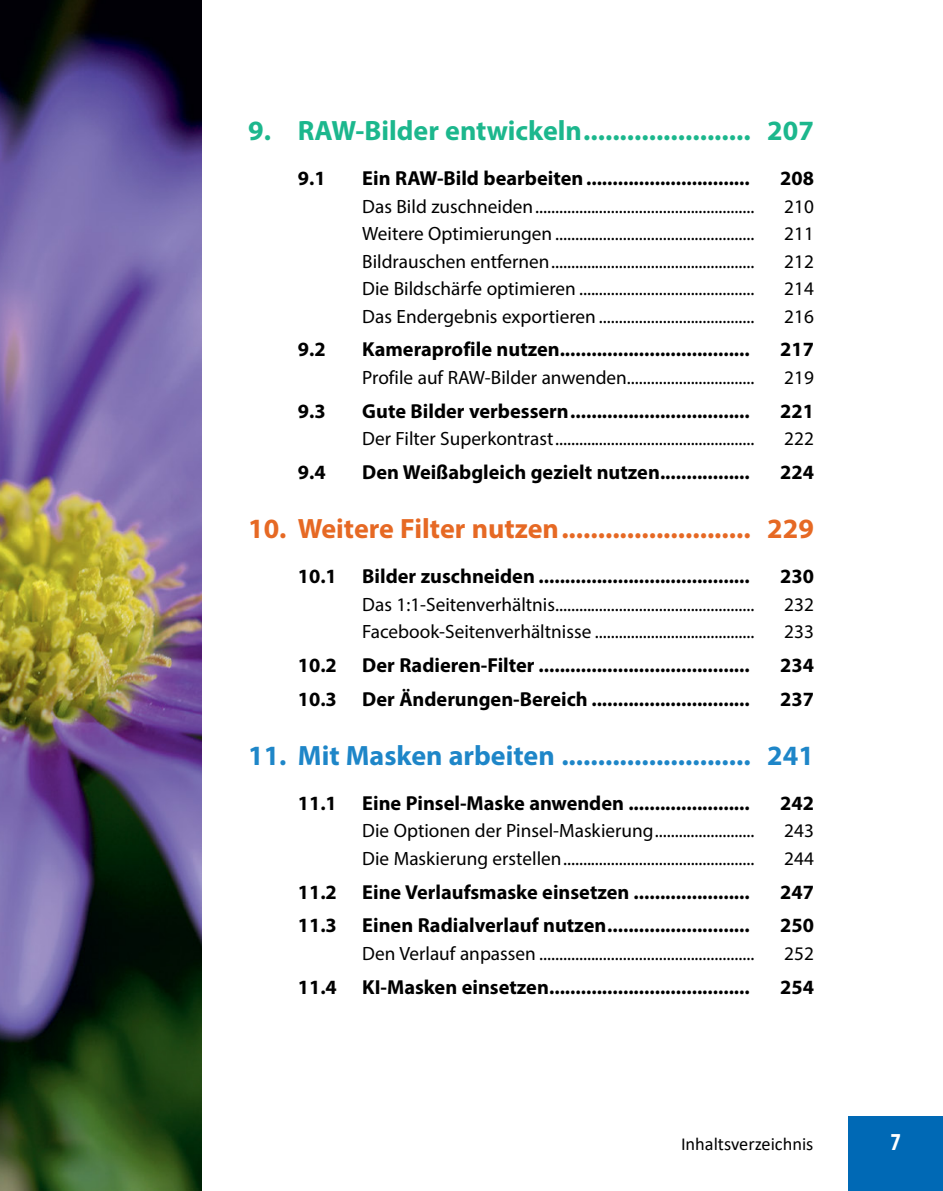
<style>
.page{position:relative;width:943px;height:1191px;background:#fff}
.page>*{position:absolute;margin:0;border:0;box-sizing:border-box;transform-origin:0 0}
.t1{font:700 28px "Myriad Pro";color:#e66924}
.t2{font:700 28px "Myriad Pro";color:#1e86c8}
.t3{font:700 28px "Myriad Pro";color:#1cb78d}
.t4{font:700 condensed 24.5px "Myriad Pro";color:#fff}
.t5{font:700 20.3px "Myriad Pro";color:#000}
.t6{font:19.25px "Myriad Pro";color:#000}
.t7{font:18.38px "Calibri";color:#000}
</style>
<div class="page">
<div style="left:848px;top:1116px;width:95px;height:75px;background:#0069b5"></div>
<img style="left:0;top:0;width:201px;height:1191px">
<h1 class="t3" style="left:248px;top:112px;width:567px">9. RAW-Bilder entwickeln....................... 207</h1>
<p class="t5" style="left:298px;top:165px;width:29px">9.1</p>
<p class="t5" style="left:362px;top:165px;width:389px">Ein RAW-Bild bearbeiten...............................</p>
<p class="t5" style="left:780px;top:165px;width:35px">208</p>
<p class="t6" style="left:362px;top:194px;width:393px">Das Bild zuschneiden.......................................................</p>
<p class="t6" style="left:784px;top:194px;width:31px">210</p>
<p class="t6" style="left:362px;top:222px;width:393px">Weitere Optimierungen ..................................................</p>
<p class="t6" style="left:784px;top:222px;width:31px">211</p>
<p class="t6" style="left:362px;top:249px;width:393px">Bildrauschen entfernen...................................................</p>
<p class="t6" style="left:784px;top:249px;width:31px">212</p>
<p class="t6" style="left:362px;top:277px;width:393px">Die Bildschärfe optimieren ............................................</p>
<p class="t6" style="left:784px;top:277px;width:31px">214</p>
<p class="t6" style="left:362px;top:304px;width:393px">Das Endergebnis exportieren .......................................</p>
<p class="t6" style="left:784px;top:304px;width:31px">216</p>
<p class="t5" style="left:298px;top:336px;width:29px">9.2</p>
<p class="t5" style="left:362px;top:336px;width:389px">Kameraprofile nutzen....................................</p>
<p class="t5" style="left:780px;top:336px;width:35px">217</p>
<p class="t6" style="left:362px;top:365px;width:393px">Profile auf RAW-Bilder anwenden................................</p>
<p class="t6" style="left:784px;top:365px;width:31px">219</p>
<p class="t5" style="left:298px;top:397px;width:29px">9.3</p>
<p class="t5" style="left:362px;top:397px;width:389px">Gute Bilder verbessern..................................</p>
<p class="t5" style="left:780px;top:397px;width:35px">221</p>
<p class="t6" style="left:362px;top:427px;width:393px">Der Filter Superkontrast..................................................</p>
<p class="t6" style="left:784px;top:427px;width:31px">222</p>
<p class="t5" style="left:298px;top:459px;width:29px">9.4</p>
<p class="t5" style="left:362px;top:459px;width:389px">Den Weißabgleich gezielt nutzen.................</p>
<p class="t5" style="left:780px;top:459px;width:35px">224</p>
<h1 class="t1" style="left:248px;top:510px;width:567px">10. Weitere Filter nutzen.......................... 229</h1>
<p class="t5" style="left:298px;top:563px;width:41px">10.1</p>
<p class="t5" style="left:362px;top:563px;width:389px">Bilder zuschneiden ........................................</p>
<p class="t5" style="left:780px;top:563px;width:35px">230</p>
<p class="t6" style="left:362px;top:592px;width:393px">Das 1:1-Seitenverhältnis..................................................</p>
<p class="t6" style="left:784px;top:592px;width:31px">232</p>
<p class="t6" style="left:362px;top:620px;width:393px">Facebook-Seitenverhältnisse ........................................</p>
<p class="t6" style="left:784px;top:620px;width:31px">233</p>
<p class="t5" style="left:298px;top:652px;width:41px">10.2</p>
<p class="t5" style="left:362px;top:652px;width:389px">Der Radieren-Filter ........................................</p>
<p class="t5" style="left:780px;top:652px;width:35px">234</p>
<p class="t5" style="left:298px;top:685px;width:41px">10.3</p>
<p class="t5" style="left:362px;top:685px;width:389px">Der Änderungen-Bereich ..............................</p>
<p class="t5" style="left:780px;top:685px;width:35px">237</p>
<h1 class="t2" style="left:248px;top:737px;width:567px">11. Mit Masken arbeiten .......................... 241</h1>
<p class="t5" style="left:298px;top:790px;width:41px">11.1</p>
<p class="t5" style="left:362px;top:790px;width:389px">Eine Pinsel-Maske anwenden .......................</p>
<p class="t5" style="left:780px;top:790px;width:35px">242</p>
<p class="t6" style="left:362px;top:819px;width:393px">Die Optionen der Pinsel-Maskierung.........................</p>
<p class="t6" style="left:784px;top:819px;width:31px">243</p>
<p class="t6" style="left:362px;top:846px;width:393px">Die Maskierung erstellen................................................</p>
<p class="t6" style="left:784px;top:846px;width:31px">244</p>
<p class="t5" style="left:298px;top:878px;width:41px">11.2</p>
<p class="t5" style="left:362px;top:878px;width:389px">Eine Verlaufsmaske einsetzen ......................</p>
<p class="t5" style="left:780px;top:878px;width:35px">247</p>
<p class="t5" style="left:298px;top:912px;width:41px">11.3</p>
<p class="t5" style="left:362px;top:912px;width:389px">Einen Radialverlauf nutzen...........................</p>
<p class="t5" style="left:780px;top:912px;width:35px">250</p>
<p class="t6" style="left:362px;top:941px;width:393px">Den Verlauf anpassen ......................................................</p>
<p class="t6" style="left:784px;top:941px;width:31px">252</p>
<p class="t5" style="left:298px;top:973px;width:41px">11.4</p>
<p class="t5" style="left:362px;top:973px;width:389px">KI-Masken einsetzen......................................</p>
<p class="t5" style="left:780px;top:973px;width:35px">254</p>
<p class="t7" style="left:681px;top:1130px;width:134px">Inhaltsverzeichnis</p>
<p class="t4" style="left:890px;top:1126px;width:12px">7</p>
</div>
